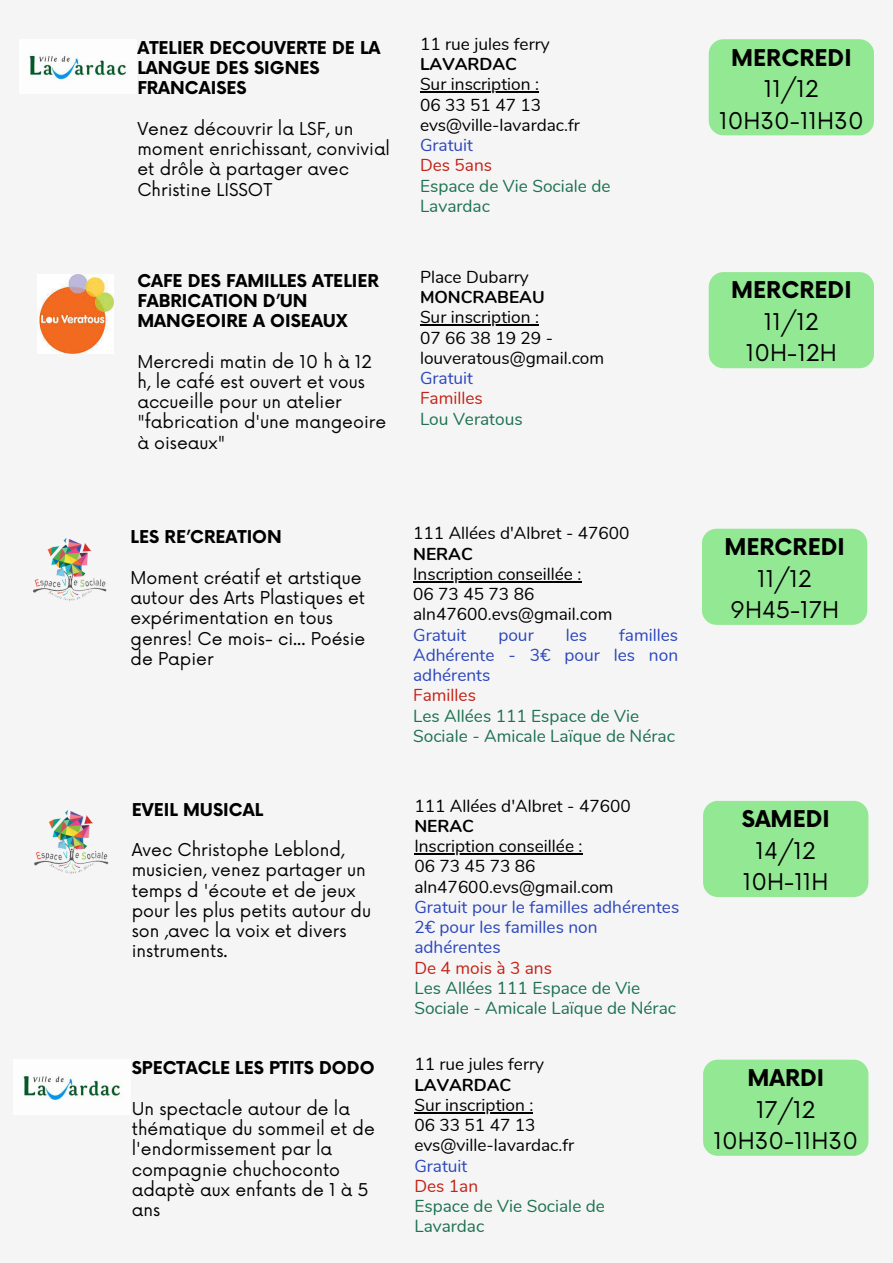
<style>
.page{position:relative;width:893px;height:1263px;background:#f5f5f5}
.page>*{position:absolute;margin:0;border:0;box-sizing:border-box;transform-origin:0 0}
.t1{font:22.5px/31.5px "Now";color:#000;text-align:center}
.t2{font:17.25px/20.2px "Now";color:#000}
.t3{font:17.25px "Nunito";color:#000}
.t4{font:17.25px "Nunito";color:#1d7151}
.t5{font:700 17.25px/20.2px "Now";color:#000}
.t6{font:17.25px/20.2px "Nunito";color:#2b46bd;text-align:justify}
.t7{font:17.25px "Nunito";color:#c42217}
.t8{font:700 17.25px "Nunito";color:#000}
.s1{font-weight:700}
</style>
<div class="page">
<div style="left:702px;top:529px;width:165px;height:96px;background:#93e894;border-radius:15px"></div>
<hr style="left:413px;top:581px;width:168px;height:2px;background:#000">
<img style="left:33px;top:538px;width:74px;height:63px">
<div style="left:708px;top:272px;width:166px;height:96px;background:#93e894;border-radius:15px"></div>
<img style="left:37px;top:274px;width:77px;height:79px">
<hr style="left:420px;top:324px;width:119px;height:2px;background:#000">
<div style="left:708px;top:39px;width:166px;height:96px;background:#93e894;border-radius:15px"></div>
<hr style="left:420px;top:92px;width:119px;height:1px;background:#000">
<img style="left:29px;top:55px;width:97px;height:25px">
<div style="left:703px;top:801px;width:165px;height:96px;background:#93e894;border-radius:15px"></div>
<hr style="left:414px;top:853px;width:168px;height:2px;background:#000">
<img style="left:34px;top:810px;width:75px;height:64px">
<div style="left:703px;top:1060px;width:165px;height:96px;background:#93e894;border-radius:15px"></div>
<hr style="left:414px;top:1112px;width:119px;height:2px;background:#000">
<img style="left:23px;top:1076px;width:97px;height:24px">
<p class="t5" style="left:137px;top:39px;width:244px">ATELIER DECOUVERTE DE LA<br>LANGUE DES SIGNES<br>FRANCAISES</p>
<h1 class="t2" style="left:137px;top:119px;width:254px">Venez découvrir la LSF, un moment enrichissant, convivial et drôle à partager avec<br>Christine LISSOT</h1>
<h1 class="t5" style="left:137px;top:271px;width:243px">CAFE DES FAMILLES ATELIER<br>FABRICATION D’UN<br>MANGEOIRE A OISEAUX</h1>
<p class="t2" style="left:137px;top:352px;width:250px">Mercredi matin de 10 h à 12 h, le café est ouvert et vous accueille pour un atelier "fabrication d'une mangeoire à oiseaux"</p>
<p class="t3" style="left:420px;top:32px;width:131px">11 rue jules ferry</p>
<h2 class="t8" style="left:420px;top:53px;width:98px">LAVARDAC</h2>
<p class="t3" style="left:420px;top:73px;width:120px">Sur inscription :</p>
<p class="t3" style="left:420px;top:93px;width:123px">06 33 51 47 13</p>
<p class="t3" style="left:420px;top:113px;width:161px">evs@ville-lavardac.fr</p>
<p class="t6" style="left:420px;top:135px;width:55px">Gratuit</p>
<p class="t7" style="left:420px;top:154px;width:74px">Des 5ans</p>
<p class="t4" style="left:420px;top:174px;width:192px">Espace de Vie Sociale de</p>
<p class="t4" style="left:420px;top:194px;width:71px">Lavardac</p>
<h2 class="t3" style="left:420px;top:265px;width:110px">Place Dubarry</h2>
<p class="t8" style="left:420px;top:286px;width:126px">MONCRABEAU</p>
<p class="t3" style="left:420px;top:306px;width:120px">Sur inscription :</p>
<p class="t3" style="left:420px;top:326px;width:135px">07 66 38 19 29 -</p>
<p class="t3" style="left:420px;top:346px;width:186px">louveratous@gmail.com</p>
<p class="t6" style="left:420px;top:368px;width:55px">Gratuit</p>
<p class="t7" style="left:420px;top:387px;width:64px">Familles</p>
<p class="t4" style="left:420px;top:407px;width:104px">Lou Veratous</p>
<p class="t5" style="left:131px;top:528px;width:153px">LES RE’CREATION</p>
<h2 class="t2" style="left:131px;top:568px;width:236px">Moment créatif et artstique autour des Arts Plastiques et expérimentation en tous genres! Ce mois- ci... Poésie de Papier</h2>
<p class="t5" style="left:132px;top:800px;width:133px">EVEIL MUSICAL</p>
<p class="t2" style="left:132px;top:840px;width:241px">Avec Christophe Leblond, musicien, venez partager un temps d 'écoute et de jeux pour les plus petits autour du son ,avec la voix et divers instruments.</p>
<p class="t5" style="left:132px;top:1059px;width:244px">SPECTACLE LES PTITS DODO</p>
<p class="t2" style="left:132px;top:1099px;width:244px">Un spectacle autour de la thématique du sommeil et de l'endormissement par la compagnie chuchoconto adaptè aux enfants de 1 à 5 ans</p>
<p class="t3" style="left:413px;top:522px;width:218px">111 Allées d'Albret - 47600</p>
<p class="t8" style="left:413px;top:542px;width:61px">NERAC</p>
<p class="t3" style="left:413px;top:562px;width:170px">Inscription conseillée :</p>
<p class="t3" style="left:413px;top:583px;width:123px">06 73 45 73 86</p>
<p class="t3" style="left:413px;top:603px;width:201px">aln47600.evs@gmail.com</p>
<p class="t6" style="left:413px;top:625px;width:55px">Gratuit</p>
<p class="t6" style="left:498px;top:625px;width:37px">pour</p>
<p class="t6" style="left:566px;top:625px;width:23px">les</p>
<p class="t6" style="left:413px;top:625px;width:266px;text-indent:206px">familles Adhérente - 3€ pour les non adhérents</p>
<p class="t7" style="left:413px;top:684px;width:64px">Familles</p>
<p class="t4" style="left:413px;top:704px;width:227px">Les Allées 111 Espace de Vie</p>
<p class="t4" style="left:413px;top:724px;width:263px">Sociale - Amicale Laïque de Nérac</p>
<h1 class="t3" style="left:414px;top:794px;width:218px">111 Allées d'Albret - 47600</h1>
<p class="t8" style="left:414px;top:814px;width:61px">NERAC</p>
<h2 class="t3" style="left:414px;top:835px;width:170px">Inscription conseillée :</h2>
<p class="t3" style="left:414px;top:855px;width:123px">06 73 45 73 86</p>
<p class="t3" style="left:414px;top:875px;width:201px">aln47600.evs@gmail.com</p>
<p class="t6" style="left:414px;top:897px;width:266px">Gratuit pour le familles adhérentes<br>2€ pour les familles non</p>
<p class="t6" style="left:414px;top:937px;width:88px">adhérentes</p>
<p class="t7" style="left:414px;top:956px;width:139px">De 4 mois à 3 ans</p>
<p class="t4" style="left:414px;top:976px;width:227px">Les Allées 111 Espace de Vie</p>
<p class="t4" style="left:414px;top:997px;width:263px">Sociale - Amicale Laïque de Nérac</p>
<p class="t3" style="left:414px;top:1053px;width:131px">11 rue jules ferry</p>
<h1 class="t8" style="left:414px;top:1073px;width:98px">LAVARDAC</h1>
<p class="t3" style="left:414px;top:1093px;width:120px">Sur inscription :</p>
<h2 class="t3" style="left:414px;top:1114px;width:123px">06 33 51 47 13</h2>
<p class="t3" style="left:414px;top:1134px;width:161px">evs@ville-lavardac.fr</p>
<p class="t6" style="left:414px;top:1156px;width:55px">Gratuit</p>
<p class="t7" style="left:414px;top:1174px;width:65px">Des 1an</p>
<p class="t4" style="left:414px;top:1195px;width:192px">Espace de Vie Sociale de</p>
<p class="t4" style="left:414px;top:1215px;width:71px">Lavardac</p>
<p class="t1" style="left:719px;top:43px;width:146px"><span class="s1">MERCREDI<br></span>11/12<br>10H30-11H30</p>
<p class="t1" style="left:731px;top:276px;width:122px"><span class="s1">MERCREDI<br></span>11/12<br>10H-12H</p>
<p class="t1" style="left:724px;top:532px;width:122px"><span class="s1">MERCREDI<br></span>11/12<br>9H45-17H</p>
<p class="t1" style="left:741px;top:804px;width:90px"><span class="s1">SAMEDI<br></span>14/12<br>10H-11H</p>
<p class="t1" style="left:713px;top:1063px;width:146px"><span class="s1">MARDI<br></span>17/12<br>10H30-11H30</p>
</div>
